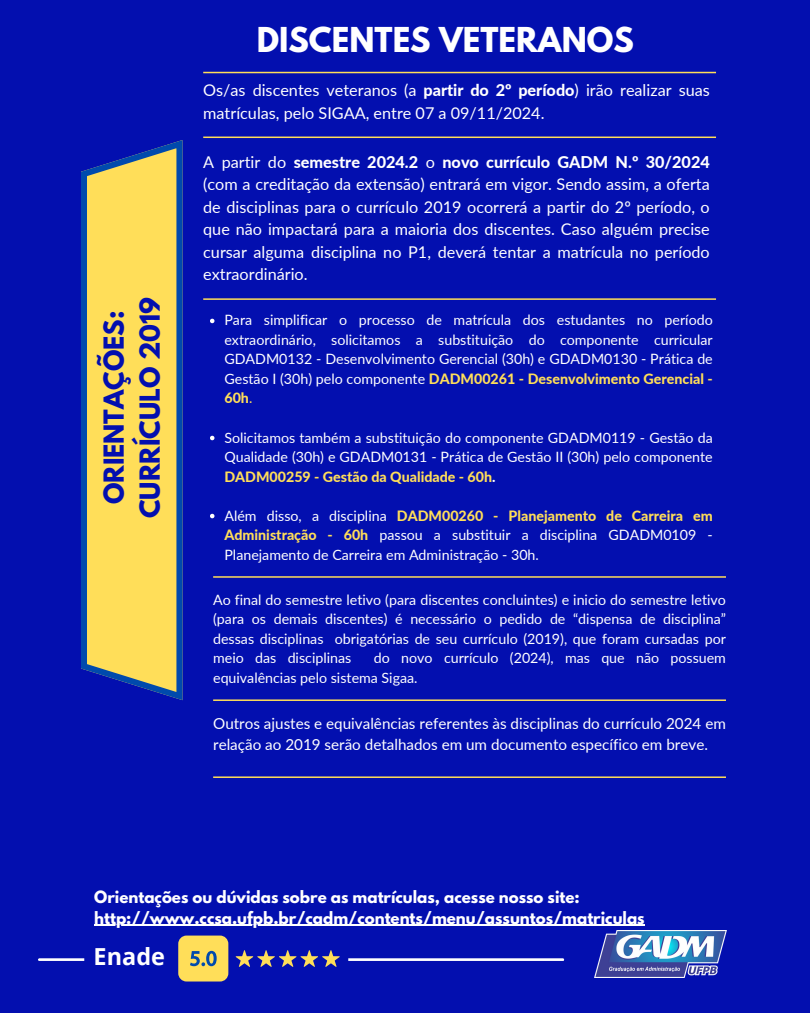
<style>
.page{position:relative;width:810px;height:1013px;background:#fff}
.page>*{position:absolute;margin:0;border:0;box-sizing:border-box;transform-origin:0 0}
.t1{font:700 30.4px "League Spartan";color:#fff}
.t2{font:700 24.4px/36px "League Spartan";color:#030faf;text-align:center}
.t3{font:700 23.5px "Open Sans";color:#fff}
.t4{font:16.2px/22.5px "Lato";color:#fff}
.t5{font:15.2px/21px "Lato";color:#fff}
.t6{font:700 15px "League Spartan";color:#fff}
.t7{font:14.2px/19.5px "Lato";color:#fff;text-align:justify}
.s1{font-weight:800}
.s2{font-weight:800;color:#ffde59}
.s3{color:#ffde59}
</style>
<div class="page">
<div style="left:0;top:0;width:810px;height:1012px;background:#030faf"></div>
<img style="left:594px;top:930px;width:132px;height:47px">
<svg style="left:81px;top:140px;width:101px;height:560px;background:#d0bf68"></svg>
<hr style="left:213px;top:776px;width:513px;height:2px;background:#ffde59">
<hr style="left:39px;top:958px;width:524px;height:2px;background:#fff">
<div style="left:168px;top:942px;width:180px;height:32px;background:#030faf;border-radius:8px"></div>
<div style="left:178px;top:935px;width:50px;height:46px;background:#ffde59;border-radius:8px"></div>
<svg style="left:236px;top:950px;width:104px;height:17px"></svg>
<svg style="left:190px;top:950px;width:27px;height:16px"></svg>
<div style="left:84px;top:935px;width:90px;height:42px;background:#030faf;border-radius:10px"></div>
<hr style="left:203px;top:72px;width:513px;height:1px;background:#ffde59">
<hr style="left:203px;top:136px;width:513px;height:2px;background:#ffde59">
<hr style="left:94px;top:924px;width:551px;height:2px;background:#fff">
<hr style="left:213px;top:576px;width:513px;height:1px;background:#ffde59">
<hr style="left:213px;top:699px;width:513px;height:2px;background:#ffde59">
<hr style="left:203px;top:298px;width:513px;height:2px;background:#ffde59">
<svg style="left:210px;top:319px;width:4px;height:4px"></svg>
<svg style="left:210px;top:436px;width:4px;height:4px"></svg>
<svg style="left:210px;top:514px;width:4px;height:4px"></svg>
<p class="t1" style="left:257px;top:25px;width:379px">DISCENTES VETERANOS</p>
<h2 class="t2" style="left:99px;top:518px;width:222px;rotate:-90deg">ORIENTAÇÕES:<br>CURRÍCULO 2019</h2>
<p class="t4" style="left:203px;top:79px;width:508px">Os/as discentes veteranos (a <span class="s1">partir do 2º período</span>) irão realizar suas matrículas, pelo SIGAA, entre 07 a 09/11/2024.</p>
<p class="t4" style="left:203px;top:150px;width:508px;text-align:justify">A partir do <span class="s1">semestre 2024.2</span> o <span class="s1">novo currículo GADM N.º 30/2024 </span>(com a creditação da extensão) entrará em vigor. Sendo assim, a oferta de disciplinas para o currículo 2019 ocorrerá a partir do 2º período, o que não impactará para a maioria dos discentes. Caso alguém precise cursar alguma disciplina no P1, deverá tentar a matrícula no período extraordinário.</p>
<h5 class="t7" style="left:224px;top:310px;width:490px">Para simplificar o processo de matrícula dos estudantes no período extraordinário, solicitamos a substituição do componente curricular GDADM0132 - Desenvolvimento Gerencial (30h) e GDADM0130 - Prática de Gestão I (30h) pelo componente <span class="s2">DADM00261 - Desenvolvimento Gerencial - 60h</span><span class="s3">.</span></h5>
<h4 class="t7" style="left:224px;top:427px;width:490px">Solicitamos também a substituição do componente GDADM0119 - Gestão da Qualidade (30h) e GDADM0131 - Prática de Gestão II (30h) pelo componente <span class="s2">DADM00259 - Gestão da Qualidade - 60h</span><span class="s1">.</span></h4>
<p class="t7" style="left:224px;top:505px;width:490px">Além disso, a disciplina <span class="s2">DADM00260 - Planejamento de Carreira em Administração - 60h</span> passou a substituir a disciplina GDADM0109 - Planejamento de Carreira em Administração - 30h.</p>
<p class="t7" style="left:213px;top:589px;width:514px">Ao final do semestre letivo (para discentes concluintes) e inicio do semestre letivo (para os demais discentes) é necessário o pedido de “dispensa de disciplina” dessas disciplinas obrigatórias de seu currículo (2019), que foram cursadas por meio das disciplinas</p>
<p class="t7" style="left:213px;top:648px;width:514px;text-indent:161px">do novo currículo (2024), mas que não possuem equivalências pelo sistema Sigaa.</p>
<h1 class="t5" style="left:213px;top:712px;width:514px">Outros ajustes e equivalências referentes às disciplinas do currículo 2024 em relação ao 2019 serão detalhados em um documento específico em breve.</h1>
<h5 class="t6" style="left:94px;top:889px;width:487px">Orientações ou dúvidas sobre as matrículas, acesse nosso site:</h5>
<p class="t6" style="left:94px;top:910px;width:552px">http://www.ccsa.ufpb.br/cadm/contents/menu/assuntos/matriculas</p>
<h5 class="t3" style="left:94px;top:940px;width:73px">Enade</h5>
</div>
